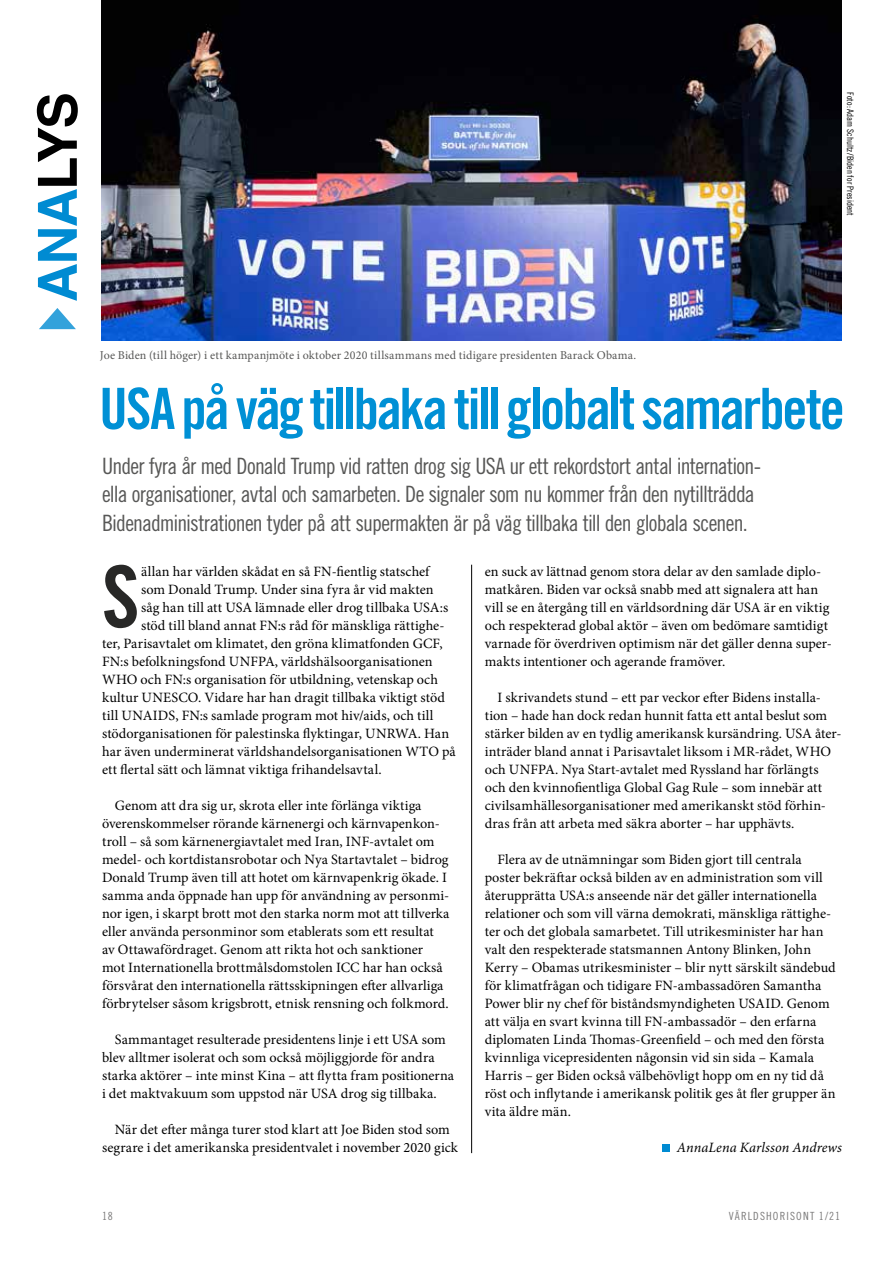
<style>
.page{position:relative;width:893px;height:1263px;background:#fff}
.page>*{position:absolute;margin:0;border:0;box-sizing:border-box;transform-origin:0 0}
.t1{font:57px "Trade Gothic LT Std Bd Cn 20";letter-spacing:-.04em;color:#0090d5}
.t2{font:22.5px/28.5px "Trade Gothic LT Std Cn 18";letter-spacing:-.035em;color:#575756}
.t3{font:14.25px/18px "Minion Pro";color:#000}
.t4{font:italic 14.25px "Minion Pro";letter-spacing:.005em;color:#000}
.t5{font:12px "Minion Pro";letter-spacing:.01em;color:#575756}
.t6{font:11.25px "Trade Gothic LT Std Cn 18";letter-spacing:.1em;color:#7c7b7b}
.t7{font:9px "Trade Gothic LT Std Cn 18";letter-spacing:.005em;color:#000}
</style>
<div class="page">
<img style="left:102px;top:0;width:740px;height:341px">
<hr style="left:471px;top:565px;width:1px;height:588px;background:#000">
<div style="left:662px;top:1144px;width:8px;height:8px;background:#008bd2"></div>
<svg style="left:39px;top:308px;width:37px;height:21px"></svg>
<svg style="left:37px;top:94px;width:41px;height:207px"></svg>
<svg style="left:104px;top:565px;width:33px;height:63px"></svg>
<p class="t7" style="left:856px;top:92px;width:125px;rotate:90deg">Foto: Adam Schultz/Biden for President</p>
<p class="t5" style="left:100px;top:347px;width:538px">Joe Biden (till höger) i ett kampanjmöte i oktober 2020 tillsammans med tidigare presidenten Barack Obama.</p>
<h1 class="t1" style="left:99px;top:374px;width:747px">USA på väg tillbaka till globalt samarbete</h1>
<p class="t2" style="left:102px;top:451px;width:660px">Under fyra år med Donald Trump vid ratten drog sig USA ur ett rekordstort antal internation&shy;ella organisationer, avtal och samarbeten. De signaler som nu kommer från den nytillträdda<br>Bidenadministrationen tyder på att supermakten är på väg tillbaka till den globala scenen.</p>
<p class="t3" style="left:141px;top:563px;width:291px">ällan har världen skådat en så FN-fientlig statschef</p>
<p class="t3" style="left:141px;top:581px;width:294px">som Donald Trump. Under sina fyra år vid makten</p>
<p class="t3" style="left:141px;top:599px;width:309px">såg han till att USA lämnade eller drog tillbaka USA:s</p>
<p class="t3" style="left:141px;top:617px;width:305px">stöd till bland annat FN:s råd för mänskliga rättighe-</p>
<p class="t3" style="left:102px;top:635px;width:342px">ter, Parisavtalet om klimatet, den gröna klimatfonden GCF,</p>
<p class="t3" style="left:102px;top:653px;width:332px">FN:s befolkningsfond UNFPA, världshälsoorganisationen</p>
<p class="t3" style="left:102px;top:671px;width:337px">WHO och FN:s organisation för utbildning, vetenskap och</p>
<p class="t3" style="left:102px;top:689px;width:344px">kultur UNESCO. Vidare har han dragit tillbaka viktigt stöd</p>
<p class="t3" style="left:102px;top:707px;width:333px">till UNAIDS, FN:s samlade program mot hiv/aids, och till</p>
<p class="t3" style="left:102px;top:724px;width:349px">stödorganisationen för palestinska flyktingar, UNRWA. Han</p>
<p class="t3" style="left:102px;top:742px;width:355px">har även underminerat världshandelsorganisationen WTO på</p>
<p class="t3" style="left:102px;top:760px;width:281px">ett flertal sätt och lämnat viktiga frihandelsavtal.</p>
<p class="t3" style="left:102px;top:796px;width:349px;text-indent:13px">Genom att dra sig ur, skrota eller inte förlänga viktiga överenskommelser rörande kärnenergi och kärnvapenkon&shy;troll – så som kärnenergiavtalet med Iran, INF-avtalet om medel- och kortdistansrobotar och Nya Startavtalet – bidrog Donald Trump även till att hotet om kärnvapenkrig ökade. I samma anda öppnade han upp för användning av personmi&shy;nor igen, i skarpt brott mot den starka norm mot att tillverka eller använda personminor som etablerats som ett resultat av Ottawafördraget. Genom att rikta hot och sanktioner mot Internationella brottmålsdomstolen ICC har han också försvårat den internationella rättsskipningen efter allvarliga förbrytelser såsom krigsbrott, etnisk rensning och folkmord.</p>
<p class="t3" style="left:102px;top:1030px;width:354px;text-indent:13px">Sammantaget resulterade presidentens linje i ett USA som blev alltmer isolerat och som också möjliggjorde för andra starka aktörer – inte minst Kina – att flytta fram positionerna i det maktvakuum som uppstod när USA drog sig tillbaka.</p>
<p class="t3" style="left:102px;top:1120px;width:358px;text-align:center">När det efter många turer stod klart att Joe Biden stod som segrare i det amerikanska presidentvalet i november 2020 gick</p>
<p class="t3" style="left:485px;top:562px;width:349px">en suck av lättnad genom stora delar av den samlade diplo&shy;matkåren. Biden var också snabb med att signalera att han vill se en återgång till en världsordning där USA är en viktig och respekterad global aktör – även om bedömare samtidigt varnade för överdriven optimism när det gäller denna super&shy;makts intentioner och agerande framöver.</p>
<p class="t3" style="left:485px;top:688px;width:358px;text-indent:13px">I skrivandets stund – ett par veckor efter Bidens installa&shy;tion – hade han dock redan hunnit fatta ett antal beslut som stärker bilden av en tydlig amerikansk kursändring. USA åter&shy;inträder bland annat i Parisavtalet liksom i MR-rådet, WHO och UNFPA. Nya Start-avtalet med Ryssland har förlängts och den kvinnofientliga Global Gag Rule – som innebär att civilsamhällesorganisationer med amerikanskt stöd förhin&shy;dras från att arbeta med säkra aborter – har upphävts.</p>
<p class="t3" style="left:485px;top:850px;width:352px;text-indent:13px">Flera av de utnämningar som Biden gjort till centrala poster bekräftar också bilden av en administration som vill återupprätta USA:s anseende när det gäller internationella relationer och som vill värna demokrati, mänskliga rättighe&shy;ter och det globala samarbetet. Till utrikesminister har han valt den respekterade statsmannen Antony Blinken, John Kerry – Obamas utrikesminister – blir nytt särskilt sändebud för klimatfrågan och tidigare FN-ambassadören Samantha Power blir ny chef för biståndsmyndigheten USAID. Genom att välja en svart kvinna till FN-ambassadör – den erfarna diplomaten Linda Thomas-Greenfield – och med den första kvinnliga vicepresidenten någonsin vid sin sida – Kamala Harris – ger Biden också välbehövligt hopp om en ny tid då röst och inflytande i amerikansk politik ges åt fler grupper än vita äldre män.</p>
<p class="t4" style="left:677px;top:1138px;width:167px">AnnaLena Karlsson Andrews</p>
<p class="t6" style="left:102px;top:1209px;width:12px">18</p>
<p class="t6" style="left:729px;top:1209px;width:113px">VÄRLDSHORISONT 1/21</p>
</div>
